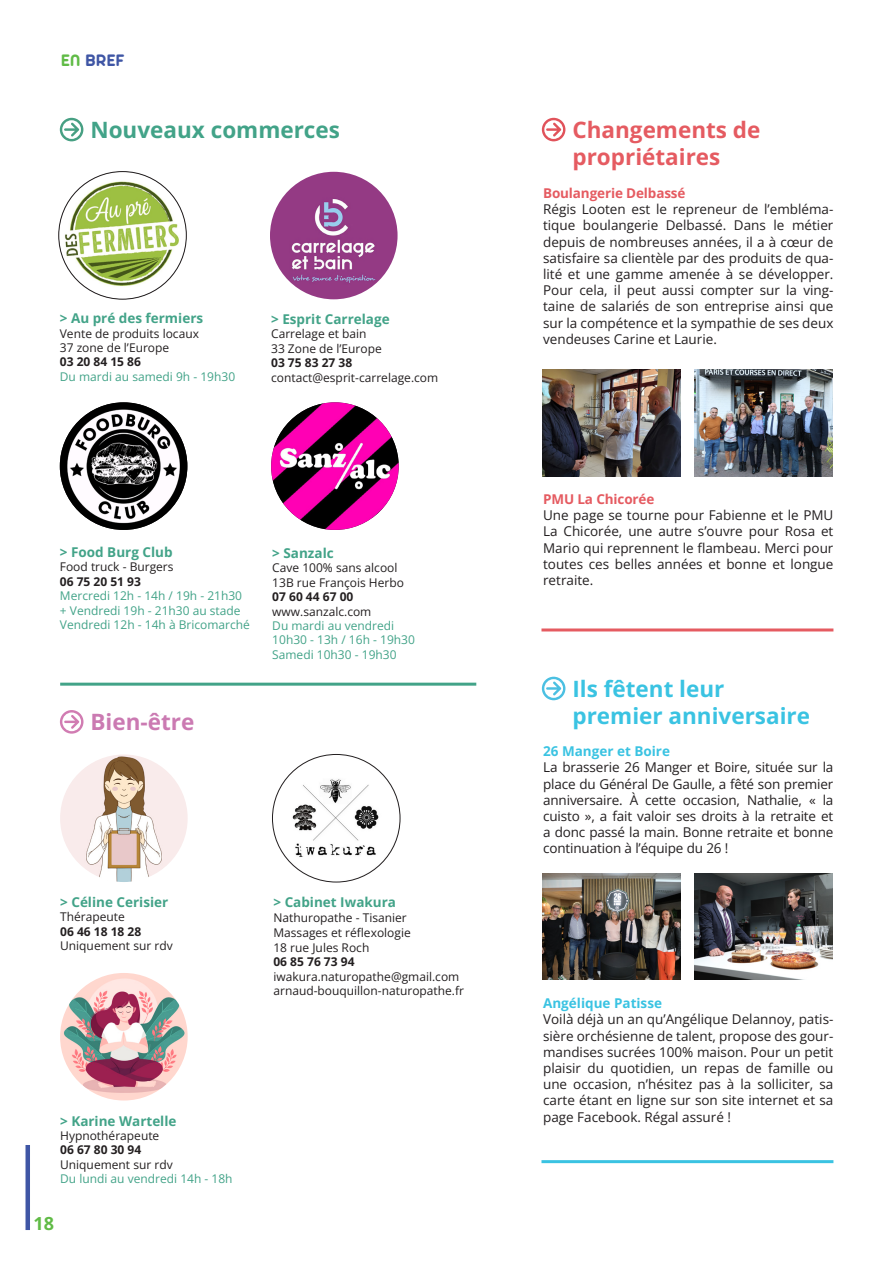
<style>
.page{position:relative;width:893px;height:1263px;background:#fff}
.page>*{position:absolute;margin:0;border:0;box-sizing:border-box;transform-origin:0 0}
.t1{font:700 22.5px "Open Sans";color:#3ac3e2}
.t2{font:700 22.5px "Open Sans";color:#e55b61}
.t3{font:700 22.5px "Open Sans";color:#42a388}
.t4{font:700 22.5px "Open Sans";color:#cb7ab2}
.t5{font:700 18px "Arista Pro Trial";color:#3f56a5}
.t6{font:700 18px "Open Sans";color:#60bb46}
.t7{font:13.5px/16.2px "Open Sans";color:#231f20;text-align:justify}
.t8{font:700 13.5px "Open Sans";color:#42a388}
.t9{font:700 13.5px "Open Sans";letter-spacing:-.01em;color:#e55b61}
.t10{font:700 13.5px "Open Sans";color:#3ac3e2}
.t11{font:12px "Open Sans";color:#231f20}
.t12{font:12px "Open Sans";color:#42a388}
.t13{font:700 12px "Open Sans";color:#231f20}
.s1{color:#60bb46}
</style>
<div class="page">
<hr style="left:26px;top:1145px;width:4px;height:85px;background:#3f56a5">
<hr style="left:541px;top:628px;width:292px;height:3px;background:#e55b61">
<hr style="left:541px;top:1160px;width:292px;height:3px;background:#3ac3e2">
<hr style="left:60px;top:683px;width:416px;height:3px;background:#42a388">
<svg style="left:542px;top:118px;width:23px;height:23px"></svg>
<svg style="left:60px;top:118px;width:23px;height:23px"></svg>
<img style="left:60px;top:402px;width:127px;height:128px;border-radius:64px">
<img style="left:272px;top:754px;width:128px;height:128px;border-radius:64px">
<img style="left:59px;top:172px;width:127px;height:127px;border-radius:64px">
<img style="left:270px;top:172px;width:128px;height:127px;border-radius:64px">
<img style="left:271px;top:402px;width:128px;height:128px;border-radius:64px">
<img style="left:60px;top:754px;width:128px;height:128px;border-radius:64px">
<img style="left:60px;top:973px;width:128px;height:127px;border-radius:64px">
<svg style="left:542px;top:677px;width:23px;height:23px"></svg>
<svg style="left:60px;top:710px;width:24px;height:24px"></svg>
<img style="left:543px;top:370px;width:138px;height:106px">
<img style="left:543px;top:873px;width:138px;height:106px">
<img style="left:694px;top:370px;width:139px;height:106px">
<img style="left:694px;top:873px;width:139px;height:106px">
<p class="t5" style="left:61px;top:49px;width:65px"><span class="s1">EN</span> BREF</p>
<p class="t3" style="left:90px;top:114px;width:251px">Nouveaux commerces</p>
<p class="t8" style="left:60px;top:309px;width:145px">&gt; Au pré des fermiers</p>
<p class="t11" style="left:60px;top:325px;width:141px">Vente de produits locaux</p>
<p class="t11" style="left:60px;top:339px;width:111px">37 zone de l’Europe</p>
<p class="t13" style="left:60px;top:354px;width:83px">03 20 84 15 86</p>
<p class="t12" style="left:60px;top:368px;width:177px">Du mardi au samedi 9h - 19h30</p>
<p class="t8" style="left:271px;top:310px;width:120px">&gt; Esprit Carrelage</p>
<p class="t11" style="left:271px;top:326px;width:97px">Carrelage et bain</p>
<p class="t11" style="left:271px;top:340px;width:112px">33 Zone de l’Europe</p>
<p class="t13" style="left:271px;top:355px;width:83px">03 75 83 27 38</p>
<p class="t11" style="left:271px;top:369px;width:169px">contact@esprit-carrelage.com</p>
<p class="t8" style="left:60px;top:543px;width:114px">&gt; Food Burg Club</p>
<p class="t11" style="left:60px;top:559px;width:115px">Food truck - Burgers</p>
<p class="t13" style="left:60px;top:573px;width:83px">06 75 20 51 93</p>
<p class="t12" style="left:60px;top:588px;width:184px">Mercredi 12h - 14h / 19h - 21h30</p>
<p class="t12" style="left:60px;top:602px;width:182px">+ Vendredi 19h - 21h30 au stade</p>
<p class="t12" style="left:60px;top:616px;width:192px">Vendredi 12h - 14h à Bricomarché</p>
<p class="t8" style="left:272px;top:544px;width:63px">&gt; Sanzalc</p>
<p class="t11" style="left:272px;top:560px;width:127px">Cave 100% sans alcool</p>
<p class="t11" style="left:272px;top:574px;width:133px">13B rue François Herbo</p>
<p class="t13" style="left:272px;top:589px;width:83px">07 60 44 67 00</p>
<p class="t11" style="left:272px;top:603px;width:101px">www.sanzalc.com</p>
<p class="t12" style="left:272px;top:617px;width:123px">Du mardi au vendredi</p>
<p class="t12" style="left:272px;top:632px;width:144px">10h30 - 13h / 16h - 19h30</p>
<p class="t12" style="left:272px;top:646px;width:126px">Samedi 10h30 - 19h30</p>
<p class="t2" style="left:572px;top:114px;width:190px">Changements de</p>
<p class="t2" style="left:572px;top:141px;width:149px">propriétaires</p>
<p class="t9" style="left:543px;top:184px;width:144px">Boulangerie Delbassé</p>
<p class="t7" style="left:543px;top:201px;width:292px">Régis Looten est le repreneur de l’embléma&shy;tique boulangerie Delbassé. Dans le métier depuis de nombreuses années, il a à cœur de satisfaire sa clientèle par des produits de qua&shy;lité et une gamme amenée à se développer.<br>Pour cela, il peut aussi compter sur la ving&shy;taine de salariés de son entreprise ainsi que sur la compétence et la sympathie de ses deux vendeuses Carine et Laurie.</p>
<p class="t9" style="left:543px;top:490px;width:113px">PMU La Chicorée</p>
<p class="t7" style="left:543px;top:507px;width:292px">Une page se tourne pour Fabienne et le PMU La Chicorée, une autre s’ouvre pour Rosa et Mario qui reprennent le flambeau. Merci pour toutes ces belles années et bonne et longue retraite.</p>
<p class="t1" style="left:572px;top:673px;width:153px">Ils fêtent leur</p>
<p class="t4" style="left:91px;top:706px;width:105px">Bien-être</p>
<p class="t1" style="left:572px;top:700px;width:239px">premier anniversaire</p>
<p class="t8" style="left:60px;top:893px;width:110px">&gt; Céline Cerisier</p>
<p class="t11" style="left:60px;top:909px;width:66px">Thérapeute</p>
<p class="t13" style="left:60px;top:923px;width:83px">06 46 18 18 28</p>
<p class="t11" style="left:60px;top:938px;width:114px">Uniquement sur rdv</p>
<p class="t8" style="left:273px;top:893px;width:124px">&gt; Cabinet Iwakura</p>
<p class="t11" style="left:273px;top:909px;width:135px">Nathuropathe - Tisanier</p>
<p class="t11" style="left:273px;top:924px;width:139px">Massages et réflexologie</p>
<p class="t11" style="left:273px;top:939px;width:97px">18 rue Jules Roch</p>
<p class="t13" style="left:273px;top:954px;width:83px">06 85 76 73 94</p>
<p class="t11" style="left:273px;top:968px;width:187px">iwakura.naturopathe@gmail.com</p>
<p class="t11" style="left:273px;top:983px;width:192px">arnaud-bouquillon-naturopathe.fr</p>
<p class="t8" style="left:60px;top:1111px;width:118px">&gt; Karine Wartelle</p>
<p class="t11" style="left:60px;top:1127px;width:101px">Hypnothérapeute</p>
<p class="t13" style="left:60px;top:1142px;width:83px">06 67 80 30 94</p>
<p class="t11" style="left:60px;top:1156px;width:114px">Uniquement sur rdv</p>
<p class="t12" style="left:60px;top:1170px;width:174px">Du lundi au vendredi 14h - 18h</p>
<h2 class="t6" style="left:34px;top:1211px;width:22px">18</h2>
<p class="t10" style="left:543px;top:742px;width:128px">26 Manger et Boire</p>
<p class="t7" style="left:543px;top:759px;width:292px">La brasserie 26 Manger et Boire, située sur la place du Général De Gaulle, a fêté son premier anniversaire. À cette occasion, Nathalie, « la cuisto », a fait valoir ses droits à la retraite et a donc passé la main. Bonne retraite et bonne continuation à l’équipe du 26 !</p>
<p class="t10" style="left:543px;top:994px;width:120px">Angélique Patisse</p>
<p class="t7" style="left:543px;top:1011px;width:292px">Voilà déjà un an qu’Angélique Delannoy, patis&shy;sière orchésienne de talent, propose des gour&shy;mandises sucrées 100% maison. Pour un petit plaisir du quotidien, un repas de famille ou une occasion, n’hésitez pas à la solliciter, sa carte étant en ligne sur son site internet et sa page Facebook. Régal assuré !</p>
</div>
